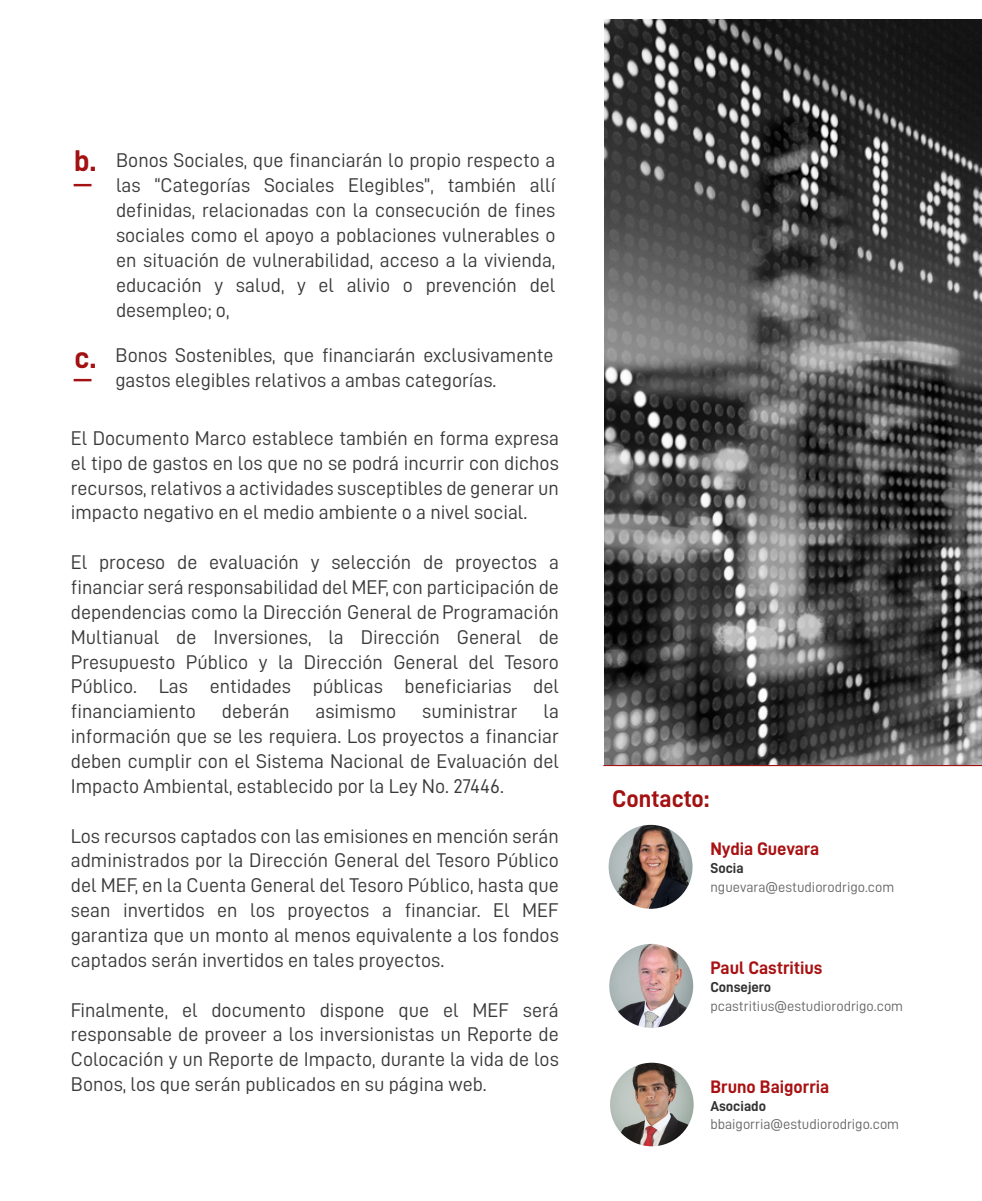
<style>
.page{position:relative;width:982px;height:1201px;background:#fff}
.page>*{position:absolute;margin:0;border:0;box-sizing:border-box;transform-origin:0 0}
.t1{font:30.1px "D DIN Bold";color:#a31112}
.t2{font:24.22px "D DIN Bold";letter-spacing:-.01em;color:#a31112}
.t3{font:19.95px/24.8px "D DIN";color:#3a3a3a;text-align:justify}
.t4{font:18.16px "D DIN Bold";color:#a91112}
.t5{font:14.42px "D DIN";color:#666}
.t6{font:14.42px "D DIN Bold";color:#333}
</style>
<div class="page">
<img style="left:604px;top:19px;width:378px;height:746px">
<img style="left:608px;top:825px;width:84px;height:84px;border-radius:42px">
<img style="left:610px;top:1063px;width:83px;height:83px;border-radius:42px">
<img style="left:609px;top:944px;width:84px;height:84px;border-radius:42px">
<hr style="left:603px;top:765px;width:379px;height:1px;background:#a31112">
<svg style="left:74px;top:184px;width:17px;height:2px"></svg>
<svg style="left:74px;top:379px;width:17px;height:2px"></svg>
<h1 class="t1" style="left:74px;top:144px;width:23px">b.</h1>
<h1 class="t1" style="left:75px;top:341px;width:23px">c.</h1>
<p class="t3" style="left:116px;top:148px;width:441px">Bonos Sociales, que financiarán lo propio respecto a las “Categorías Sociales Elegibles”, también allí definidas, relacionadas con la consecución de fines sociales como el apoyo a poblaciones vulnerables o en situación de vulnerabilidad, acceso a la vivienda, educación y salud, y el alivio o prevención del desempleo; o,</p>
<p class="t3" style="left:115px;top:343px;width:440px">Bonos Sostenibles, que financiarán exclusivamente gastos elegibles relativos a ambas categorías.</p>
<p class="t3" style="left:71px;top:425px;width:489px">El Documento Marco establece también en forma expresa el tipo de gastos en los que no se podrá incurrir con dichos recursos, relativos a actividades susceptibles de generar un impacto negativo en el medio ambiente o a nivel social.</p>
<p class="t3" style="left:71px;top:549px;width:489px">El proceso de evaluación y selección de proyectos a financiar será responsabilidad del MEF, con participación de dependencias como la Dirección General de Programación Multianual de Inversiones, la Dirección General de Presupuesto Público y la Dirección General del Tesoro Público. Las entidades públicas beneficiarias del financiamiento</p>
<p class="t3" style="left:222px;top:699px;width:69px">deberán</p>
<p class="t3" style="left:315px;top:699px;width:82px">asimismo</p>
<p class="t3" style="left:422px;top:699px;width:97px">suministrar</p>
<p class="t3" style="left:71px;top:699px;width:489px;text-indent:473px">la información que se les requiera. Los proyectos a financiar deben cumplir con el Sistema Nacional de Evaluación del Impacto Ambiental, establecido por la Ley No. 27446.</p>
<p class="t3" style="left:71px;top:823px;width:489px">Los recursos captados con las emisiones en mención serán administrados por la Dirección General del Tesoro Público del MEF, en la Cuenta General del Tesoro Público, hasta que sean invertidos en los proyectos a financiar. El MEF garantiza que un monto al menos equivalente a los fondos captados serán invertidos en tales proyectos.</p>
<p class="t3" style="left:71px;top:997px;width:489px">Finalmente, el documento dispone que el MEF será responsable de proveer a los inversionistas un Reporte de Colocación y un Reporte de Impacto, durante la vida de los Bonos, los que serán publicados en su página web.</p>
<p class="t2" style="left:612px;top:786px;width:98px">Contacto:</p>
<p class="t4" style="left:710px;top:839px;width:110px">Nydia Guevara</p>
<p class="t6" style="left:710px;top:860px;width:35px">Socia</p>
<p class="t5" style="left:710px;top:879px;width:185px">nguevara@estudiorodrigo.com</p>
<p class="t4" style="left:710px;top:958px;width:114px">Paul Castritius</p>
<p class="t6" style="left:710px;top:979px;width:62px">Consejero</p>
<p class="t5" style="left:710px;top:998px;width:194px">pcastritius@estudiorodrigo.com</p>
<p class="t4" style="left:710px;top:1076px;width:120px">Bruno Baigorria</p>
<p class="t6" style="left:710px;top:1098px;width:57px">Asociado</p>
<p class="t5" style="left:710px;top:1116px;width:190px">bbaigorria@estudiorodrigo.com</p>
</div>
